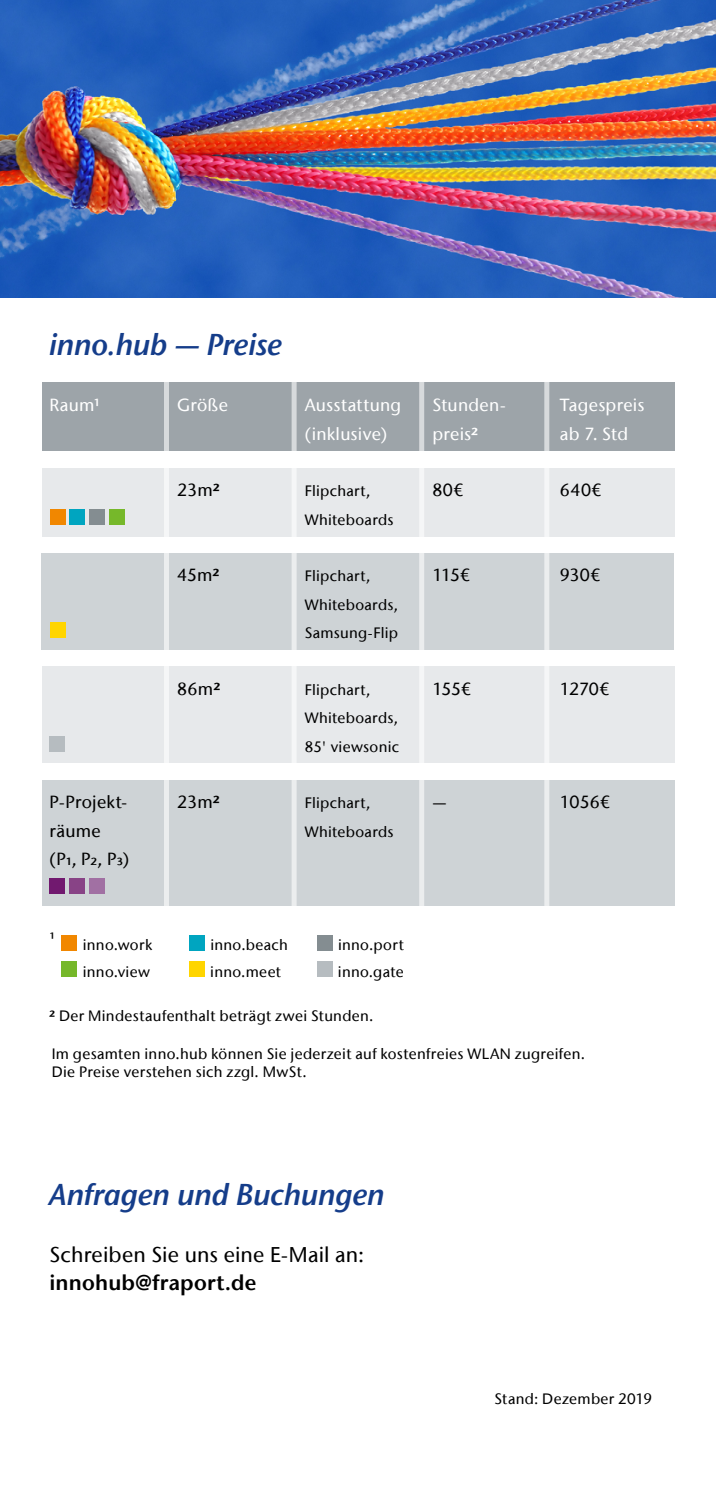
<style>
.page{position:relative;width:716px;height:1489px;background:#fff}
.page>*{position:absolute;margin:0;border:0;box-sizing:border-box;transform-origin:0 0}
.t1{font:italic 600 30px "Stone Sans Fraport II";letter-spacing:-.005em;color:#153d8a}
.t2{font:500 21.25px "Stone Sans Fraport II";letter-spacing:.005em;color:#000}
.t3{font:600 21.25px "Stone Sans Fraport II";letter-spacing:.01em;color:#000}
.t4{font:500 17.5px/28.2px "Stone Sans Fraport II";letter-spacing:.01em;color:#000}
.t5{font:500 17.5px/28.2px "Stone Sans Fraport II";letter-spacing:.015em;color:#fff}
.t6{font:500 15px/28.2px "Stone Sans Fraport II";letter-spacing:.02em;color:#000}
.s1{font-weight:600}
</style>
<div class="page">
<img style="left:0;top:0;width:716px;height:298px">
<div style="left:42px;top:383px;width:632px;height:68px;background:#9da4a9"></div>
<div style="left:42px;top:468px;width:632px;height:68px;background:#e7e9eb"></div>
<div style="left:42px;top:553px;width:632px;height:96px;background:#ced3d6"></div>
<div style="left:42px;top:666px;width:632px;height:97px;background:#e7e9eb"></div>
<div style="left:42px;top:780px;width:632px;height:125px;background:#ced3d6"></div>
<svg style="left:164px;top:382px;width:5px;height:524px"></svg>
<svg style="left:292px;top:382px;width:5px;height:524px"></svg>
<svg style="left:419px;top:382px;width:5px;height:524px;fill:#ebedee"></svg>
<svg style="left:544px;top:382px;width:5px;height:524px"></svg>
<div style="left:50px;top:509px;width:15px;height:15px;background:#f18700"></div>
<div style="left:50px;top:877px;width:15px;height:16px;background:#71196f"></div>
<div style="left:70px;top:509px;width:15px;height:15px;background:#00a5c0"></div>
<div style="left:69px;top:877px;width:16px;height:16px;background:#884386"></div>
<div style="left:89px;top:509px;width:16px;height:15px;background:#848d91"></div>
<div style="left:50px;top:622px;width:15px;height:16px;background:#ffd500"></div>
<div style="left:50px;top:736px;width:15px;height:15px;background:#b6bcc0"></div>
<div style="left:89px;top:877px;width:16px;height:16px;background:#a170a3"></div>
<div style="left:109px;top:509px;width:16px;height:15px;background:#76b82a"></div>
<div style="left:62px;top:934px;width:15px;height:16px;background:#f18700"></div>
<div style="left:189px;top:934px;width:16px;height:16px;background:#00a5c0"></div>
<div style="left:317px;top:934px;width:15px;height:16px;background:#848d91"></div>
<div style="left:189px;top:961px;width:16px;height:15px;background:#ffd500"></div>
<div style="left:317px;top:961px;width:15px;height:15px;background:#b6bcc0"></div>
<div style="left:62px;top:961px;width:15px;height:15px;background:#76b82a"></div>
<h1 class="t1" style="left:50px;top:325px;width:234px">inno.hub — Preise</h1>
<p class="t5" style="left:50px;top:391px;width:51px">Raum1</p>
<p class="t5" style="left:177px;top:391px;width:52px">Größe</p>
<p class="t4" style="left:177px;top:476px;width:44px">23m<span class="s1">2</span></p>
<p class="t5" style="left:305px;top:391px;width:98px">Ausstattung (inklusive)</p>
<p class="t6" style="left:305px;top:477px;width:90px">Flipchart,<br>Whiteboards</p>
<p class="t5" style="left:432px;top:391px;width:75px">Stunden&shy;preis<span class="s1">2</span></p>
<p class="t4" style="left:432px;top:476px;width:33px">80€</p>
<p class="t5" style="left:560px;top:391px;width:86px">Tagespreis ab 7. Std</p>
<p class="t4" style="left:560px;top:476px;width:43px">640€</p>
<p class="t4" style="left:177px;top:561px;width:44px">45m<span class="s1">2</span></p>
<p class="t6" style="left:305px;top:562px;width:95px">Flipchart,<br>Whiteboards,<br>Samsung-Flip</p>
<p class="t4" style="left:432px;top:561px;width:40px">115€</p>
<p class="t4" style="left:560px;top:561px;width:42px">930€</p>
<p class="t4" style="left:177px;top:674px;width:45px">86m<span class="s1">2</span></p>
<p class="t6" style="left:305px;top:675px;width:96px">Flipchart,<br>Whiteboards,<br>85' viewsonic</p>
<p class="t4" style="left:432px;top:674px;width:41px">155€</p>
<p class="t4" style="left:560px;top:674px;width:51px">1270€</p>
<p class="t4" style="left:50px;top:787px;width:81px">P-Projekt&shy;räume (P1, P2, P3)</p>
<p class="t4" style="left:177px;top:787px;width:44px">23m<span class="s1">2</span></p>
<p class="t6" style="left:305px;top:788px;width:90px">Flipchart,<br>Whiteboards</p>
<p class="t4" style="left:432px;top:787px;width:16px">—</p>
<p class="t4" style="left:560px;top:787px;width:52px">1056€</p>
<p class="t6" style="left:50px;top:923px;width:6px">1</p>
<p class="t6" style="left:83px;top:930px;width:71px">inno.work</p>
<p class="t6" style="left:210px;top:930px;width:79px">inno.beach</p>
<p class="t6" style="left:338px;top:930px;width:67px">inno.port</p>
<p class="t6" style="left:83px;top:957px;width:69px">inno.view</p>
<p class="t6" style="left:210px;top:957px;width:72px">inno.meet</p>
<p class="t6" style="left:338px;top:957px;width:67px">inno.gate</p>
<p class="t6" style="left:50px;top:1001px;width:325px"><span class="s1">2</span> Der Mindestaufenthalt beträgt zwei Stunden.</p>
<p class="t6" style="left:52px;top:1044px;width:535px;line-height:18px">Im gesamten inno.hub können Sie jederzeit auf kostenfreies WLAN zugreifen.<br>Die Preise verstehen sich zzgl. MwSt.</p>
<h1 class="t1" style="left:50px;top:1175px;width:337px">Anfragen und Buchungen</h1>
<h2 class="t2" style="left:50px;top:1241px;width:316px">Schreiben Sie uns eine E-Mail an:</h2>
<h2 class="t3" style="left:50px;top:1269px;width:209px">innohub@fraport.de</h2>
<p class="t6" style="left:494px;top:1384px;width:159px">Stand: Dezember 2019</p>
</div>
